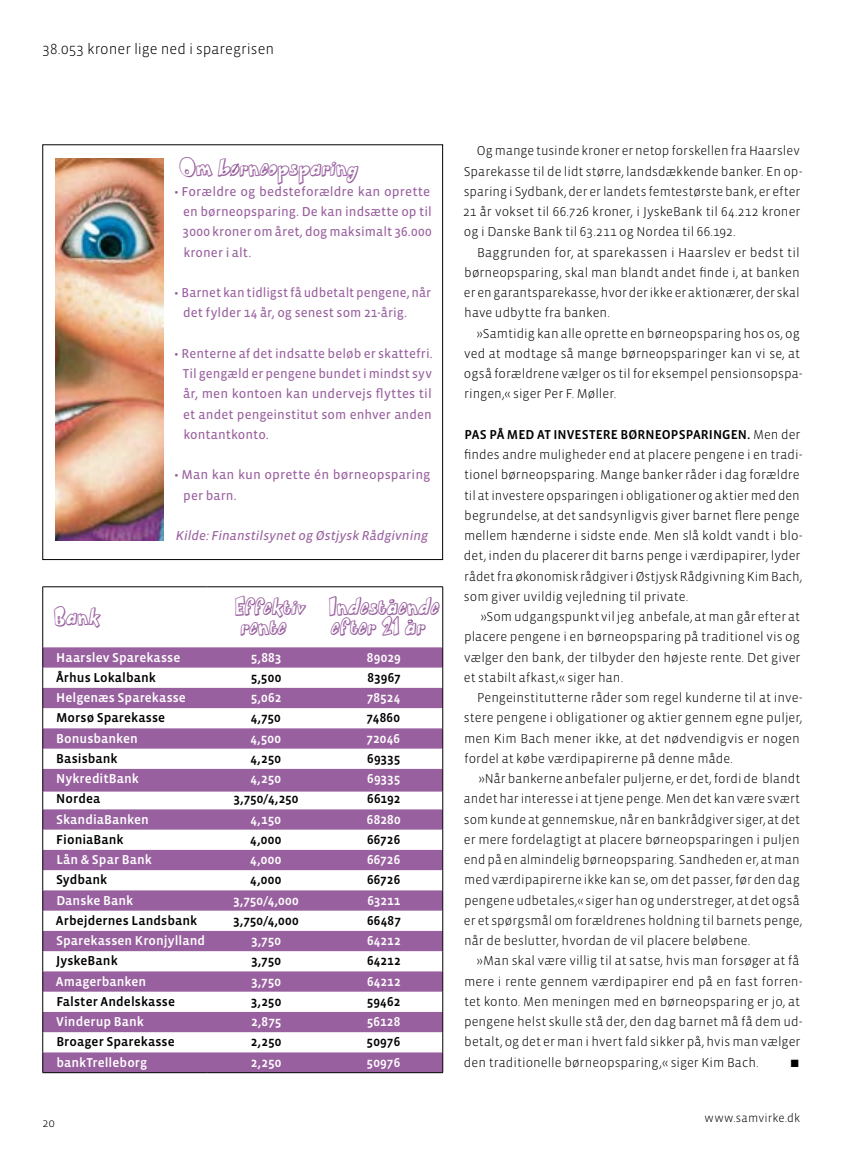
<style>
.page{position:relative;width:864px;height:1161px;background:#fff}
.page>*{position:absolute;margin:0;border:0;box-sizing:border-box;transform-origin:0 0}
.t1{font:27px/20.2px "Smartie CAPS";color:#99609f}
.t2{font:300 15px "Vista Sans";color:#000}
.t3{font:300 13.2px/20.2px "Vista Sans";letter-spacing:.005em;color:#000}
.t4{font:13.2px/20.2px "Vista Sans Reg";letter-spacing:.005em;color:#99609f;text-align:justify}
.t5{font:13.2px "Vista Sans Med";letter-spacing:.005em;color:#000}
.t6{font:13.2px "Vista Sans Med";letter-spacing:.005em;color:#fff}
.t7{font:italic 13.2px "Vista Sans Reg";color:#99609f}
.t8{font:300 12px "Vista Sans";letter-spacing:.015em;color:#000}
.t9{font:10.5px "Zapf Dingbats";color:#000}
.s1{font-family:"Vista Sans";font-weight:300}
</style>
<div class="page">
<svg style="left:43px;top:647px;width:399px;height:425px;fill:#99609f"></svg>
<hr style="left:43px;top:586px;width:165px;height:1px;background:#000">
<hr style="left:42px;top:587px;width:1px;height:60px;background:#000">
<hr style="left:208px;top:586px;width:104px;height:1px;background:#000">
<hr style="left:312px;top:586px;width:131px;height:1px;background:#000">
<hr style="left:442px;top:587px;width:1px;height:60px;background:#000">
<svg style="left:42px;top:647px;width:1px;height:425px"></svg>
<svg style="left:442px;top:647px;width:1px;height:425px"></svg>
<hr style="left:43px;top:1072px;width:165px;height:1px;background:#000">
<hr style="left:208px;top:1072px;width:104px;height:1px;background:#000">
<hr style="left:312px;top:1072px;width:131px;height:1px;background:#000">
<svg style="left:389px;top:599px;width:5px;height:5px"></svg>
<svg style="left:407px;top:619px;width:5px;height:5px"></svg>
<img style="left:55px;top:158px;width:108px;height:382px">
<svg style="left:229px;top:163px;width:10px;height:14px"></svg>
<p class="t2" style="left:43px;top:42px;width:233px">38.053 kroner lige ned i sparegrisen</p>
<h1 class="t1" style="left:179px;top:159px;width:180px">Om borneopsparing</h1>
<p class="t4" style="left:182px;top:181px;width:251px;text-indent:-8px">• Forældre og bedsteforældre kan oprette en børneopsparing. De kan indsætte op til 3000 kroner om året, dog maksimalt 36.000 kroner i alt.</p>
<p class="t4" style="left:183px;top:283px;width:249px;text-indent:-9px">• Barnet kan tidligst få udbetalt pengene, når det fylder 14 år, og senest som 21-årig.</p>
<p class="t4" style="left:183px;top:343px;width:251px;text-indent:-8px">• Renterne af det indsatte beløb er skattefri.<br>Til gengæld er pengene bundet i mindst syv år, men kontoen kan undervejs flyttes til et andet pengeinstitut som enhver anden kontantkonto.</p>
<p class="t4" style="left:183px;top:465px;width:249px;text-indent:-9px">• Man kan kun oprette én børneopsparing per barn.</p>
<p class="t7" style="left:176px;top:529px;width:253px">Kilde: Finanstilsynet og Østjysk Rådgivning</p>
<h1 class="t1" style="left:54px;top:609px;width:47px">Bank</h1>
<h1 class="t1" style="left:235px;top:598px;width:72px">Effektiv rente</h1>
<h1 class="t1" style="left:329px;top:598px;width:112px">Indestaende efter 21 ar</h1>
<p class="t6" style="left:56px;top:650px;width:125px">H aarslev Sparekasse</p>
<p class="t6" style="left:251px;top:650px;width:32px">5,883</p>
<p class="t6" style="left:367px;top:650px;width:35px">89029</p>
<p class="t5" style="left:56px;top:671px;width:101px">Århus Lokalbank</p>
<p class="t5" style="left:251px;top:671px;width:32px">5,500</p>
<p class="t5" style="left:367px;top:671px;width:35px">83967</p>
<p class="t6" style="left:56px;top:691px;width:131px">H elgenæs Sparekasse</p>
<p class="t6" style="left:251px;top:691px;width:32px">5,062</p>
<p class="t6" style="left:366px;top:691px;width:35px">78524</p>
<p class="t5" style="left:56px;top:711px;width:111px">Morsø Sparekasse</p>
<p class="t5" style="left:251px;top:711px;width:32px">4,750</p>
<p class="t5" style="left:366px;top:711px;width:35px">74860</p>
<p class="t6" style="left:56px;top:731px;width:83px">Bonusbanken</p>
<p class="t6" style="left:250px;top:731px;width:32px">4,500</p>
<p class="t6" style="left:366px;top:731px;width:35px">72046</p>
<p class="t5" style="left:56px;top:752px;width:63px">Basisbank</p>
<p class="t5" style="left:250px;top:752px;width:32px">4,250</p>
<p class="t5" style="left:367px;top:752px;width:35px">69335</p>
<p class="t6" style="left:56px;top:772px;width:84px">NykreditBank</p>
<p class="t6" style="left:250px;top:772px;width:32px">4,250</p>
<p class="t6" style="left:367px;top:772px;width:35px">69335</p>
<p class="t5" style="left:56px;top:792px;width:45px">Nordea</p>
<p class="t5" style="left:233px;top:792px;width:66px">3,750/4,250</p>
<p class="t5" style="left:367px;top:792px;width:35px">66192</p>
<p class="t6" style="left:56px;top:812px;width:94px">SkandiaBanken</p>
<p class="t6" style="left:250px;top:812px;width:32px">4,150</p>
<p class="t6" style="left:366px;top:812px;width:35px">68280</p>
<p class="t5" style="left:56px;top:833px;width:69px">FioniaBank</p>
<p class="t5" style="left:250px;top:833px;width:33px">4,000</p>
<p class="t5" style="left:367px;top:833px;width:35px">66726</p>
<p class="t6" style="left:56px;top:853px;width:97px">Lån &amp; Spar Bank</p>
<p class="t6" style="left:250px;top:853px;width:33px">4,000</p>
<p class="t6" style="left:367px;top:853px;width:35px">66726</p>
<p class="t5" style="left:56px;top:873px;width:52px">Sydbank</p>
<p class="t5" style="left:250px;top:873px;width:33px">4,000</p>
<p class="t5" style="left:367px;top:873px;width:35px">66726</p>
<p class="t6" style="left:56px;top:893px;width:78px">Danske Bank</p>
<p class="t6" style="left:233px;top:893px;width:67px">3,750/4,000</p>
<p class="t6" style="left:367px;top:893px;width:35px">63211</p>
<p class="t5" style="left:56px;top:914px;width:143px">Arbejdernes Landsbank</p>
<p class="t5" style="left:233px;top:914px;width:67px">3,750/4,000</p>
<p class="t5" style="left:367px;top:914px;width:35px">66487</p>
<p class="t6" style="left:56px;top:934px;width:150px">Sparekassen Kronjylland</p>
<p class="t6" style="left:251px;top:934px;width:31px">3,750</p>
<p class="t6" style="left:367px;top:934px;width:35px">64212</p>
<p class="t5" style="left:56px;top:954px;width:63px">JyskeBank</p>
<p class="t5" style="left:251px;top:954px;width:31px">3,750</p>
<p class="t5" style="left:367px;top:954px;width:35px">64212</p>
<p class="t6" style="left:56px;top:974px;width:92px">Amagerbanken</p>
<p class="t6" style="left:251px;top:974px;width:31px">3,750</p>
<p class="t6" style="left:367px;top:974px;width:35px">64212</p>
<p class="t5" style="left:56px;top:995px;width:120px">Falster Andelskasse</p>
<p class="t5" style="left:251px;top:995px;width:32px">3,250</p>
<p class="t5" style="left:367px;top:995px;width:35px">59462</p>
<p class="t6" style="left:56px;top:1015px;width:89px">Vinderup Bank</p>
<p class="t6" style="left:251px;top:1015px;width:32px">2,875</p>
<p class="t6" style="left:366px;top:1015px;width:35px">56128</p>
<p class="t5" style="left:56px;top:1035px;width:120px">Broager Sparekasse</p>
<p class="t5" style="left:251px;top:1035px;width:32px">2,250</p>
<p class="t5" style="left:366px;top:1035px;width:35px">50976</p>
<p class="t6" style="left:56px;top:1055px;width:92px">bankTrelleborg</p>
<p class="t6" style="left:251px;top:1055px;width:32px">2,250</p>
<p class="t6" style="left:366px;top:1055px;width:35px">50976</p>
<p class="t8" style="left:43px;top:1117px;width:14px">20</p>
<p class="t3" style="left:463px;top:141px;width:340px;text-indent:14px">Og mange tusinde kroner er netop forskellen fra Haarslev Sparekasse til de lidt større, landsdækkende banker. En op&shy;sparing i Sydbank, der er landets femtestørste bank, er efter 21 år vokset til 66.726 kroner, i JyskeBank til 64.212 kroner og i Danske Bank til 63.211 og Nordea til 66.192.</p>
<p class="t3" style="left:464px;top:242px;width:337px;text-align:justify;text-indent:13px">Baggrunden for, at sparekassen i Haarslev er bedst til børneopsparing, skal man blandt andet finde i, at banken er en garantsparekasse, hvor der ikke er aktionærer, der skal have udbytte fra banken.</p>
<p class="t3" style="left:464px;top:323px;width:340px;text-indent:13px">»Samtidig kan alle oprette en børneopsparing hos os, og ved at modtage så mange børneopsparinger kan vi se, at også forældrene vælger os til for eksempel pensionsopspa&shy;ringen,« siger Per F. Møller.</p>
<p class="t5" style="left:464px;top:428px;width:337px">Pas på med at investere børn eopsparingen . <span class="s1">Men der</span></p>
<p class="t3" style="left:463px;top:445px;width:340px">findes andre muligheder end at placere pengene i en tradi&shy;tionel børneopsparing. Mange banker råder i dag forældre til at investere opsparingen i obligationer og aktier med den begrundelse, at det sandsynligvis giver barnet flere penge mellem hænderne i sidste ende. Men slå koldt vandt i blo&shy;det, inden du placerer dit barns penge i værdipapirer, lyder rådet fra økonomisk rådgiver i Østjysk Rådgivning Kim Bach, som giver uvildig vejledning til private.</p>
<p class="t3" style="left:464px;top:607px;width:338px;text-align:justify;text-indent:17px">»Som udgangspunkt vil jeg anbefale, at man går efter at placere pengene i en børneopsparing på traditionel vis og vælger den bank, der tilbyder den højeste rente. Det giver et stabilt afkast,« siger han.</p>
<p class="t3" style="left:463px;top:688px;width:340px;text-indent:13px">Pengeinstitutterne råder som regel kunderne til at inve&shy;stere pengene i obligationer og aktier gennem egne puljer, men Kim Bach mener ikke, at det nødvendigvis er nogen fordel at købe værdipapirerne på denne måde.</p>
<p class="t3" style="left:463px;top:769px;width:340px;text-indent:15px">»Når bankerne anbefaler puljerne, er det, fordi de blandt andet har interesse i at tjene penge. Men det kan være svært som kunde at gennemskue, når en bankrådgiver siger, at det er mere fordelagtigt at placere børneopsparingen i puljen end på en almindelig børneopsparing. Sandheden er, at man med værdipapirerne ikke kan se, om det passer, før den dag pengene udbetales,« siger han og understreger, at det også er et spørgsmål om forældrenes holdning til barnets penge, når de beslutter, hvordan de vil placere beløbene.</p>
<p class="t3" style="left:464px;top:951px;width:340px;text-indent:13px">»Man skal være villig til at satse, hvis man forsøger at få mere i rente gennem værdipapirer end på en fast forren&shy;tet konto. Men meningen med en børneopsparing er jo, at pengene helst skulle stå der, den dag barnet må få dem ud&shy;betalt, og det er man i hvert fald sikker på, hvis man vælger den traditionelle børneopsparing,« siger Kim Bach.</p>
<p class="t9" style="left:790px;top:1058px;width:9px">■</p>
<p class="t8" style="left:704px;top:1111px;width:97px">www.samvirke.dk</p>
</div>
